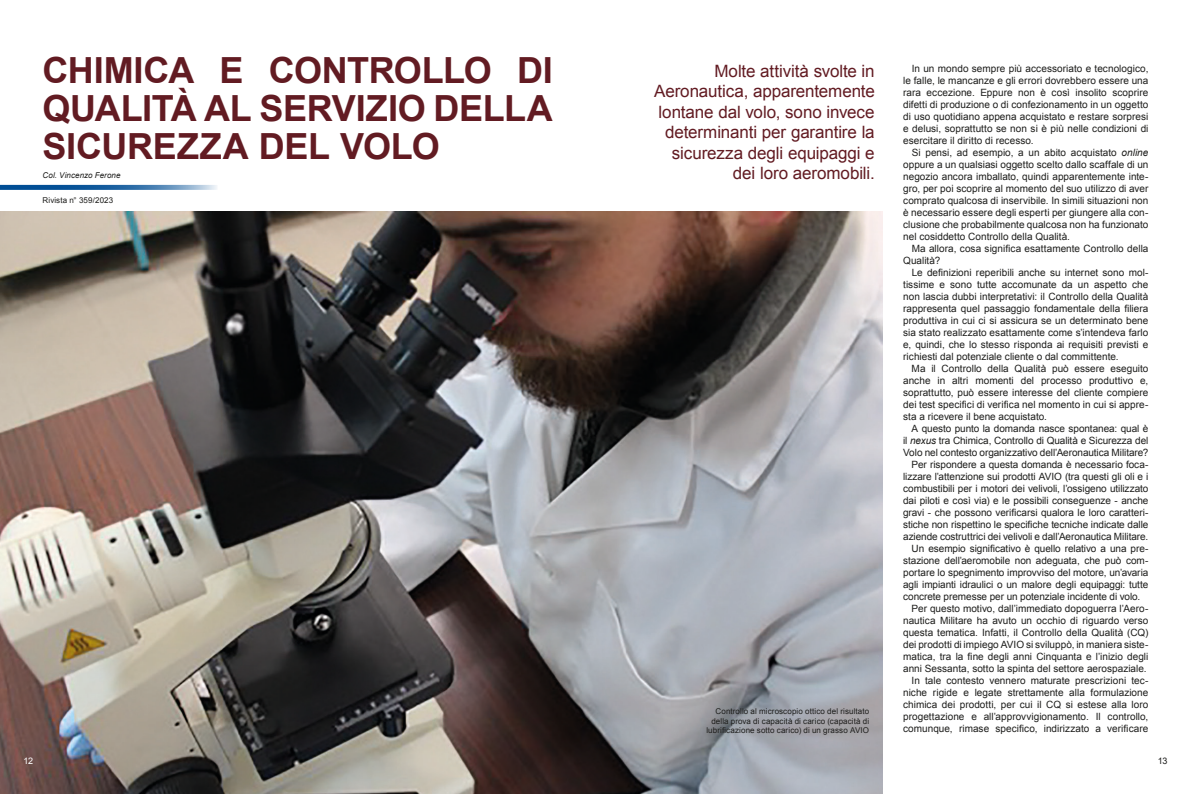
<style>
.page{position:relative;width:1191px;height:794px;background:#fff}
.page>*{position:absolute;margin:0;border:0;box-sizing:border-box;transform-origin:0 0}
.t1{font:700 36px/38px "Arial";letter-spacing:-.01em;color:#621b22;text-align:justify}
.t2{font:17px/20.4px "Arial";letter-spacing:-.01em;color:#621b22;text-align:right}
.t3{font:10px "Arial";color:#1d1d1b}
.t4{font:9px "Arial";color:#1d1d1b}
.t5{font:9px "Arial";color:#fff}
.t6{font:8px/9.6px "Arial";letter-spacing:.015em;color:#1d1d1b;text-align:right}
.t7{font:italic 8px "Arial";letter-spacing:.01em;color:#1d1d1b}
.s1{font-style:italic}
</style>
<div class="page">
<img style="left:0;top:211px;width:883px;height:583px">
<svg style="left:0;top:185px;width:217px;height:5px"></svg>
<p class="t5" style="left:24px;top:754px;width:11px">12</p>
<p class="t1" style="left:43px;top:52px;width:512px">CHIMICA E CONTROLLO DI QUALITÀ AL SERVIZIO DELLA SICUREZZA DEL VOLO</p>
<p class="t3" style="left:911px;top:62px;width:238px">In un mondo sempre più accessoriato e tecnologico,</p>
<p class="t2" style="left:654px;top:61px;width:222px">Molte attività svolte in<br>Aeronautica, apparentemente lontane dal volo, sono invece determinanti per garantire la sicurezza degli equipaggi e dei loro aeromobili.</p>
<p class="t3" style="left:903px;top:74px;width:247px">le falle, le mancanze e gli errori dovrebbero essere una</p>
<p class="t3" style="left:903px;top:86px;width:247px">rara eccezione. Eppure non è così insolito scoprire</p>
<p class="t3" style="left:903px;top:98px;width:247px">difetti di produzione o di confezionamento in un oggetto</p>
<p class="t3" style="left:903px;top:110px;width:247px">di uso quotidiano appena acquistato e restare sorpresi</p>
<p class="t3" style="left:903px;top:122px;width:247px">e delusi, soprattutto se non si è più nelle condizioni di</p>
<p class="t3" style="left:903px;top:134px;width:132px">esercitare il diritto di recesso.</p>
<p class="t3" style="left:911px;top:146px;width:238px">Si pensi, ad esempio, a un abito acquistato <span class="s1">online</span></p>
<p class="t3" style="left:903px;top:158px;width:247px">oppure a un qualsiasi oggetto scelto dallo scaffale di un</p>
<p class="t3" style="left:903px;top:170px;width:247px">negozio ancora imballato, quindi apparentemente inte-</p>
<p class="t3" style="left:903px;top:182px;width:247px">gro, per poi scoprire al momento del suo utilizzo di aver</p>
<p class="t3" style="left:903px;top:194px;width:247px">comprato qualcosa di inservibile. In simili situazioni non</p>
<p class="t3" style="left:903px;top:206px;width:247px">è necessario essere degli esperti per giungere alla con-</p>
<p class="t3" style="left:903px;top:218px;width:247px">clusione che probabilmente qualcosa non ha funzionato</p>
<p class="t3" style="left:903px;top:230px;width:168px">nel cosiddetto Controllo della Qualità.</p>
<p class="t3" style="left:911px;top:242px;width:238px">Ma allora, cosa significa esattamente Controllo della</p>
<p class="t3" style="left:903px;top:254px;width:39px">Qualità?</p>
<p class="t3" style="left:911px;top:266px;width:238px">Le definizioni reperibili anche su internet sono mol-</p>
<p class="t3" style="left:903px;top:278px;width:247px">tissime e sono tutte accomunate da un aspetto che</p>
<p class="t3" style="left:903px;top:290px;width:247px">non lascia dubbi interpretativi: il Controllo della Qualità</p>
<p class="t3" style="left:903px;top:302px;width:247px">rappresenta quel passaggio fondamentale della filiera</p>
<p class="t3" style="left:903px;top:314px;width:247px">produttiva in cui ci si assicura se un determinato bene</p>
<p class="t3" style="left:903px;top:326px;width:247px">sia stato realizzato esattamente come s’intendeva farlo</p>
<p class="t3" style="left:903px;top:338px;width:247px">e, quindi, che lo stesso risponda ai requisiti previsti e</p>
<p class="t3" style="left:903px;top:350px;width:217px">richiesti dal potenziale cliente o dal committente.</p>
<p class="t3" style="left:911px;top:362px;width:238px">Ma il Controllo della Qualità può essere eseguito</p>
<p class="t3" style="left:903px;top:374px;width:247px">anche in altri momenti del processo produttivo e,</p>
<p class="t3" style="left:903px;top:386px;width:247px">soprattutto, può essere interesse del cliente compiere</p>
<p class="t3" style="left:903px;top:398px;width:247px">dei test specifici di verifica nel momento in cui si appre-</p>
<p class="t3" style="left:903px;top:410px;width:145px">sta a ricevere il bene acquistato.</p>
<p class="t3" style="left:911px;top:422px;width:238px">A questo punto la domanda nasce spontanea: qual è</p>
<p class="t3" style="left:903px;top:434px;width:247px">il <span class="s1">nexus</span> tra Chimica, Controllo di Qualità e Sicurezza del</p>
<p class="t3" style="left:903px;top:446px;width:247px">Volo nel contesto organizzativo dell’Aeronautica Militare?</p>
<p class="t3" style="left:911px;top:458px;width:238px">Per rispondere a questa domanda è necessario foca-</p>
<p class="t3" style="left:903px;top:470px;width:247px">lizzare l’attenzione sui prodotti AVIO (tra questi gli oli e i</p>
<p class="t3" style="left:903px;top:482px;width:247px">combustibili per i motori dei velivoli, l’ossigeno utilizzato</p>
<p class="t3" style="left:903px;top:494px;width:247px">dai piloti e così via) e le possibili conseguenze - anche</p>
<p class="t3" style="left:903px;top:506px;width:247px">gravi - che possono verificarsi qualora le loro caratteri-</p>
<p class="t3" style="left:903px;top:518px;width:247px">stiche non rispettino le specifiche tecniche indicate dalle</p>
<p class="t3" style="left:903px;top:530px;width:247px">aziende costruttrici dei velivoli e dall’Aeronautica Militare.</p>
<p class="t3" style="left:911px;top:542px;width:238px">Un esempio significativo è quello relativo a una pre-</p>
<p class="t3" style="left:903px;top:554px;width:247px">stazione dell’aeromobile non adeguata, che può com-</p>
<p class="t3" style="left:903px;top:566px;width:247px">portare lo spegnimento improvviso del motore, un’avaria</p>
<p class="t3" style="left:903px;top:578px;width:247px">agli impianti idraulici o un malore degli equipaggi: tutte</p>
<p class="t3" style="left:903px;top:590px;width:239px">concrete premesse per un potenziale incidente di volo.</p>
<p class="t3" style="left:911px;top:602px;width:238px">Per questo motivo, dall’immediato dopoguerra l’Aero-</p>
<p class="t3" style="left:903px;top:614px;width:247px">nautica Militare ha avuto un occhio di riguardo verso</p>
<p class="t3" style="left:903px;top:626px;width:247px">questa tematica. Infatti, il Controllo della Qualità (CQ)</p>
<p class="t3" style="left:903px;top:638px;width:247px">dei prodotti di impiego AVIO si sviluppò, in maniera siste-</p>
<p class="t3" style="left:903px;top:650px;width:247px">matica, tra la fine degli anni Cinquanta e l’inizio degli</p>
<p class="t3" style="left:903px;top:662px;width:245px">anni Sessanta, sotto la spinta del settore aerospaziale.</p>
<p class="t3" style="left:911px;top:674px;width:238px">In tale contesto vennero maturate prescrizioni tec-</p>
<p class="t3" style="left:903px;top:686px;width:247px">niche rigide e legate strettamente alla formulazione</p>
<p class="t3" style="left:903px;top:698px;width:247px">chimica dei prodotti, per cui il CQ si estese alla loro</p>
<p class="t3" style="left:903px;top:710px;width:247px">progettazione e all’approvvigionamento. Il controllo,</p>
<p class="t3" style="left:903px;top:722px;width:247px">comunque, rimase specifico, indirizzato a verificare</p>
<p class="t7" style="left:43px;top:170px;width:80px">Col. Vincenzo Ferone</p>
<p class="t6" style="left:43px;top:195px;width:72px">Rivista n° 359/2023</p>
<p class="t6" style="left:706px;top:706px;width:164px">Controllo al microscopio ottico del risultato della prova di capacità di carico (capacità di lubrificazione sotto carico) di un grasso AVIO</p>
<p class="t4" style="left:1157px;top:754px;width:11px">13</p>
</div>
